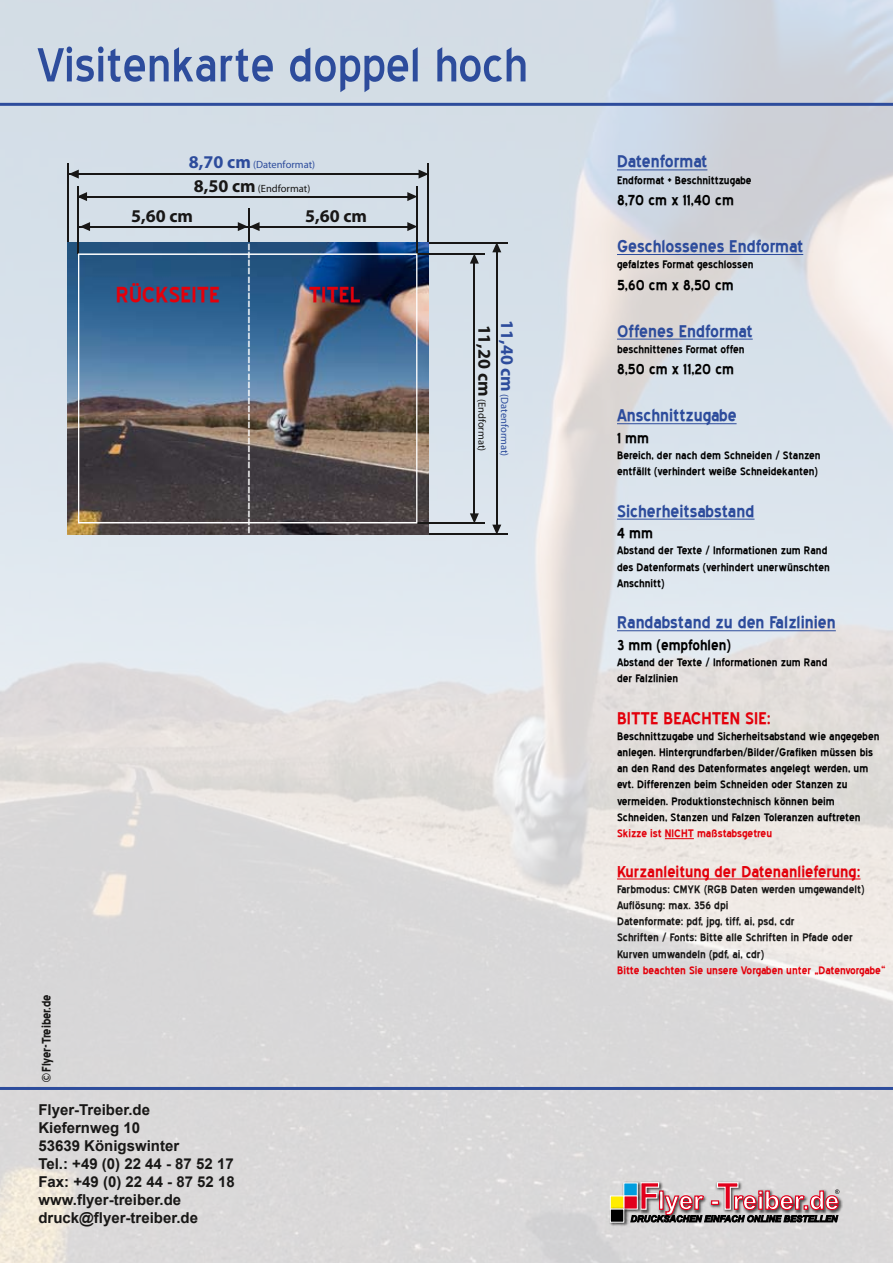
<style>
.page{position:relative;width:893px;height:1263px;background:#fff}
.page>*{position:absolute;margin:0;border:0;box-sizing:border-box;transform-origin:0 0}
.t1{font:60px "Blue Highway";color:#2d4c9c}
.t2{font:700 27px "Blue Highway";color:#e3000b}
.t3{font:22.5px "Myriad Pro";color:#fff;scale:1.17 1}
.t4{font:700 21px "Blue Highway";color:#2d4c9c}
.t5{font:700 21px "Blue Highway";color:#e3000b}
.t6{font:700 19.5px "Blue Highway";color:#e3000b}
.t7{font:700 18px "Blue Highway";color:#000}
.t8{font:700 18px "Myriad Pro";color:#181716}
.t9{font:700 15px/18px "Arial";color:#181716}
.t10{font:700 15px "Blue Highway";color:#181716}
.t11{font:700 13.5px/16.2px "Blue Highway";color:#000}
.t12{font:700 13.5px/16.2px "Blue Highway";color:#181716}
.t13{font:700 13.5px "Blue Highway";color:#e3000b}
.t14{font:10.5px/22.5px "Myriad Pro";color:#2d4c9c;text-align:center}
.t15{font:10.5px "Myriad Pro";color:#181716}
.s1{font-weight:700;font-size:18px}
.s2{font-weight:700;font-size:18px;color:#181716}
.s3{color:#181716}
</style>
<div class="page">
<img style="left:0;top:0;width:893px;height:1263px">
<img style="left:68px;top:242px;width:361px;height:293px">
<hr style="left:429px;top:242px;width:78px;height:1px;background:#181716">
<hr style="left:427px;top:163px;width:2px;height:79px;background:#181716">
<hr style="left:417px;top:253px;width:68px;height:2px;background:#181716">
<hr style="left:67px;top:163px;width:2px;height:79px;background:#181716">
<hr style="left:77px;top:186px;width:1px;height:67px;background:#181716">
<hr style="left:416px;top:186px;width:2px;height:67px;background:#181716">
<hr style="left:473px;top:262px;width:2px;height:252px;background:#181716">
<svg style="left:470px;top:255px;width:9px;height:9px"></svg>
<svg style="left:470px;top:513px;width:9px;height:9px"></svg>
<hr style="left:77px;top:196px;width:331px;height:1px;background:#181716">
<svg style="left:78px;top:192px;width:9px;height:9px"></svg>
<svg style="left:407px;top:192px;width:9px;height:9px"></svg>
<hr style="left:496px;top:251px;width:1px;height:275px;background:#181716">
<svg style="left:492px;top:243px;width:9px;height:9px"></svg>
<svg style="left:492px;top:525px;width:9px;height:8px"></svg>
<hr style="left:67px;top:173px;width:353px;height:2px;background:#181716">
<svg style="left:69px;top:170px;width:10px;height:9px"></svg>
<svg style="left:419px;top:170px;width:8px;height:9px"></svg>
<hr style="left:417px;top:522px;width:68px;height:2px;background:#181716">
<hr style="left:429px;top:533px;width:78px;height:2px;background:#181716">
<img style="left:78px;top:253px;width:339px;height:270px">
<hr style="left:248px;top:208px;width:2px;height:34px;background:#181716">
<hr style="left:79px;top:226px;width:329px;height:1px;background:#181716">
<svg style="left:407px;top:222px;width:9px;height:9px"></svg>
<svg style="left:80px;top:222px;width:10px;height:9px"></svg>
<svg style="left:238px;top:222px;width:22px;height:9px"></svg>
<hr style="left:617px;top:170px;width:90px;height:1px;background:#2d4c9c">
<hr style="left:617px;top:254px;width:186px;height:1px;background:#2d4c9c">
<hr style="left:617px;top:339px;width:136px;height:1px;background:#2d4c9c">
<hr style="left:617px;top:423px;width:120px;height:1px;background:#2d4c9c">
<hr style="left:617px;top:519px;width:137px;height:1px;background:#2d4c9c">
<hr style="left:617px;top:630px;width:219px;height:1px;background:#2d4c9c">
<svg style="left:665px;top:838px;width:29px;height:1px"></svg>
<hr style="left:617px;top:879px;width:243px;height:1px;background:#e3000b">
<img style="left:839px;top:1188px;width:4px;height:33px">
<img style="left:621px;top:1181px;width:9px;height:13px">
<div style="left:623px;top:1182px;width:15px;height:14px;background:#009dde;border:1px solid #fff"></div>
<img style="left:621px;top:1194px;width:9px;height:21px">
<svg style="left:623px;top:1195px;width:15px;height:14px"></svg>
<div style="left:610px;top:1195px;width:14px;height:14px;background:#ffec00;border:1px solid #fff"></div>
<img style="left:608px;top:1206px;width:21px;height:23px">
<div style="left:610px;top:1209px;width:14px;height:13px;background:#000;border:1px solid #fff"></div>
<hr style="left:0;top:103px;width:893px;height:3px;background:#2d4c9c">
<hr style="left:0;top:1087px;width:893px;height:3px;background:#2d4c9c">
<svg style="left:630px;top:1181px;width:209px;height:41px;background:#b18e93"></svg>
<h1 class="t1" style="left:36px;top:39px;width:492px">Visitenkarte doppel hoch</h1>
<p class="t14" style="left:189px;top:154px;width:128px"><span class="s1">8,70 cm</span> (Datenformat)</p>
<p class="t15" style="left:194px;top:182px;width:118px"><span class="s1">8,50 cm</span> (Endformat)</p>
<h3 class="t8" style="left:131px;top:205px;width:63px">5,60 cm</h3>
<h3 class="t8" style="left:305px;top:205px;width:63px">5,60 cm</h3>
<h3 class="t3" style="left:234px;top:534px;width:250px;rotate:-90deg">------------------------------------</h3>
<h2 class="t2" style="left:116px;top:282px;width:106px">RÜCKSEITE</h2>
<h2 class="t2" style="left:309px;top:282px;width:53px">TITEL</h2>
<p class="t14" style="left:516px;top:320px;width:138px;rotate:90deg"><span class="s1">11,40 cm</span> (Datenformat)<br><span class="s2">11,20 cm</span> <span class="s3">(Endformat)</span></p>
<p class="t10" style="left:40px;top:1082px;width:89px;rotate:-90deg">©Flyer-Treiber.de</p>
<p class="t9" style="left:38px;top:1101px;width:198px">Flyer-Treiber.de<br>Kiefernweg 10<br>53639 Königswinter<br>Tel.: +49 (0) 22 44 - 87 52 17<br>Fax: +49 (0) 22 44 - 87 52 18 www.flyer-treiber.de druck@flyer-treiber.de</p>
<h3 class="t4" style="left:617px;top:152px;width:92px">Datenformat</h3>
<p class="t11" style="left:617px;top:172px;width:136px">Endformat + Beschnittzugabe</p>
<h3 class="t7" style="left:617px;top:192px;width:118px">8,70 cm x 11,40 cm</h3>
<h3 class="t4" style="left:617px;top:236px;width:188px">Geschlossenes Endformat</h3>
<p class="t11" style="left:617px;top:256px;width:138px">gefalztes Format geschlossen</p>
<h3 class="t7" style="left:617px;top:276px;width:118px">5,60 cm x 8,50 cm</h3>
<h3 class="t4" style="left:617px;top:321px;width:137px">Offenes Endformat</h3>
<p class="t11" style="left:617px;top:341px;width:129px">beschnittenes Format offen</p>
<h3 class="t7" style="left:617px;top:361px;width:119px">8,50 cm x 11,20 cm</h3>
<h3 class="t4" style="left:617px;top:406px;width:121px">Anschnittzugabe</h3>
<h3 class="t7" style="left:617px;top:429px;width:34px">1 mm</h3>
<p class="t11" style="left:617px;top:447px;width:205px">Bereich, der nach dem Schneiden / Stanzen entfällt (verhindert weiße Schneidekanten)</p>
<h3 class="t4" style="left:617px;top:501px;width:139px">Sicherheitsabstand</h3>
<h3 class="t7" style="left:617px;top:525px;width:37px">4 mm</h3>
<p class="t11" style="left:617px;top:543px;width:214px">Abstand der Texte / Informationen zum Rand des Datenformats (verhindert unerwünschten<br>Anschnitt)</p>
<h3 class="t4" style="left:617px;top:613px;width:220px">Randabstand zu den Falzlinien</h3>
<h3 class="t7" style="left:617px;top:636px;width:115px">3 mm (empfohlen)</h3>
<p class="t11" style="left:617px;top:654px;width:212px">Abstand der Texte / Informationen zum Rand der Falzlinien</p>
<h3 class="t5" style="left:617px;top:708px;width:155px">BITTE BEACHTEN SIE:</h3>
<p class="t11" style="left:617px;top:728px;width:264px">Beschnittzugabe und Sicherheitsabstand wie angegeben anlegen. Hintergrundfarben/Bilder/Grafiken müssen bis an den Rand des Datenformates angelegt werden, um evt. Differenzen beim Schneiden oder Stanzen zu vermeiden. Produktionstechnisch können beim Schneiden, Stanzen und Falzen Toleranzen auftreten</p>
<p class="t13" style="left:617px;top:827px;width:157px">Skizze ist NICHT maßstabsgetreu</p>
<h3 class="t6" style="left:617px;top:862px;width:245px">Kurzanleitung der Datenanlieferung:</h3>
<p class="t12" style="left:617px;top:881px;width:249px">Farbmodus: CMYK (RGB Daten werden umgewandelt)<br>Auflösung: max. 356 dpi<br>Datenformate: pdf, jpg, tiff, ai, psd, cdr<br>Schriften / Fonts: Bitte alle Schriften in Pfade oder Kurven umwandeln (pdf, ai, cdr)</p>
<p class="t13" style="left:617px;top:964px;width:270px">Bitte beachten Sie unsere Vorgaben unter „Datenvorgabe“</p>
</div>
